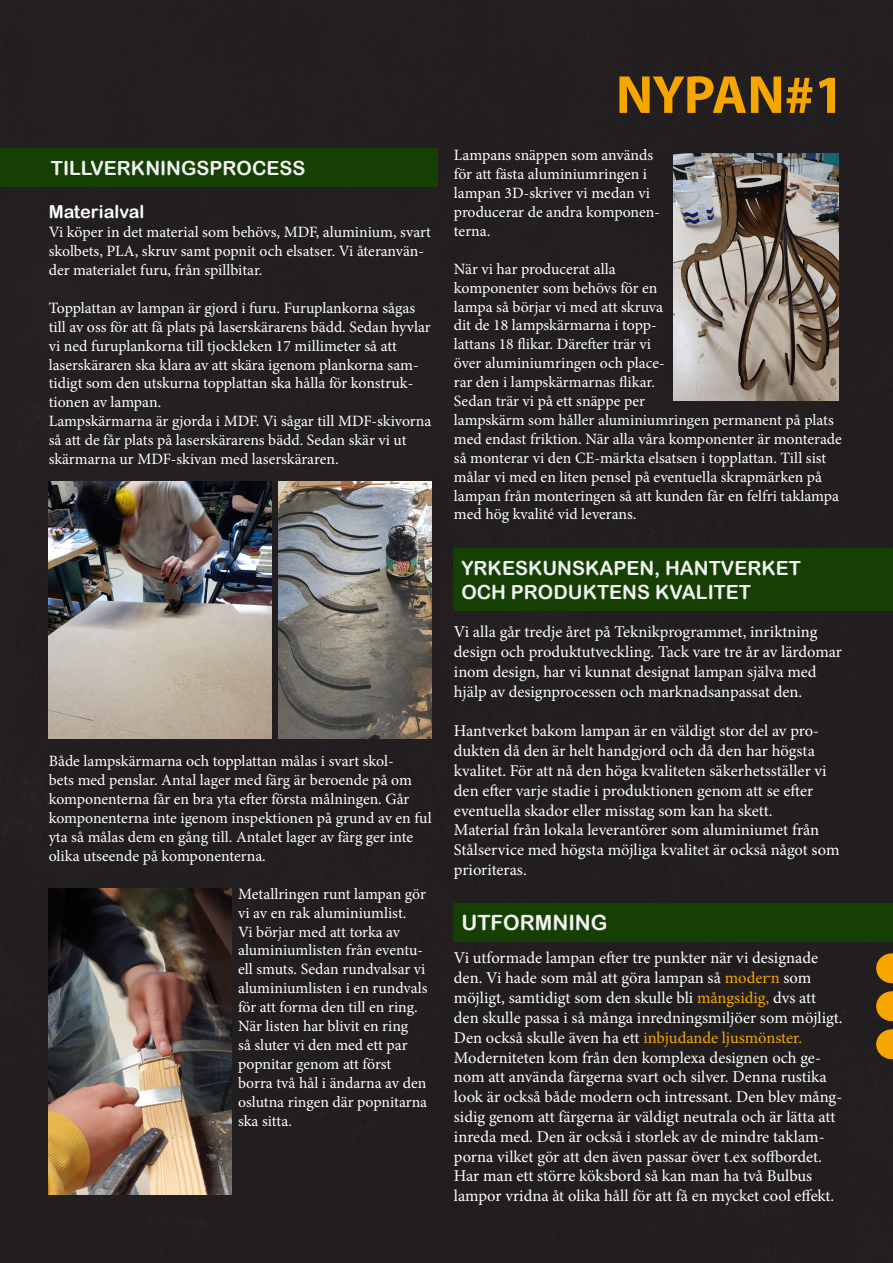
<style>
.page{position:relative;width:893px;height:1263px;background:#231f20}
.page>*{position:absolute;margin:0;border:0;box-sizing:border-box;transform-origin:0 0}
.t1{font:700 54px "Myriad Pro";letter-spacing:-.02em;color:#f7a600}
.t2{font:21px "Arial Rounded MT Bold";color:#f2f2f2}
.t3{font:19.5px/23.4px "Arial Rounded MT Bold";color:#f2f2f2}
.t4{font:18px "Arial Rounded MT Bold";color:#fff}
.t5{font:16.5px/19.8px "Minion Pro";color:#fff}
.t6{font:15.75px/18.9px "Minion Pro";letter-spacing:-.005em;color:#fff}
.s1{color:#f7a600}
</style>
<div class="page">
<div style="left:0;top:149px;width:438px;height:38px;background:#163f04"></div>
<div style="left:454px;top:549px;width:439px;height:62px;background:#163f04"></div>
<img style="left:49px;top:482px;width:222px;height:256px">
<img style="left:278px;top:482px;width:154px;height:256px">
<img style="left:49px;top:889px;width:183px;height:306px">
<div style="left:454px;top:904px;width:439px;height:38px;background:#163f04"></div>
<img style="left:673px;top:153px;width:166px;height:248px">
<svg style="left:876px;top:953px;width:17px;height:30px"></svg>
<svg style="left:876px;top:991px;width:17px;height:30px"></svg>
<svg style="left:876px;top:1029px;width:17px;height:30px"></svg>
<p class="t3" style="left:51px;top:156px;width:256px">TILLVERKNINGSPROCESS</p>
<p class="t4" style="left:49px;top:201px;width:97px">Materialval</p>
<p class="t6" style="left:49px;top:223px;width:384px">Vi köper in det material som behövs, MDF, aluminium, svart skolbets, PLA, skruv samt popnit och elsatser. Vi återanvän&shy;der materialet furu, från spillbitar.</p>
<p class="t6" style="left:49px;top:298px;width:384px">Topplattan av lampan är gjord i furu. Furuplankorna sågas till av oss för att få plats på laserskärarens bädd. Sedan hyvlar vi ned furuplankorna till tjockleken 17 millimeter så att</p>
<p class="t6" style="left:49px;top:355px;width:371px">laserskäraren ska klara av att skära igenom plankorna sam&shy;tidigt som den utskurna topplattan ska hålla för konstruk&shy;tionen av lampan.</p>
<p class="t6" style="left:49px;top:412px;width:384px">Lampskärmarna är gjorda i MDF. Vi sågar till MDF-skivorna så att de får plats på laserskärarens bädd. Sedan skär vi ut skärmarna ur MDF-skivan med laserskäraren.</p>
<p class="t6" style="left:49px;top:752px;width:384px">Både lampskärmarna och topplattan målas i svart skol-<br>bets med penslar. Antal lager med färg är beroende på om komponenterna får en bra yta efter första målningen. Går komponenterna inte igenom inspektionen på grund av en ful yta så målas dem en gång till. Antalet lager av färg ger inte olika utseende på komponenterna.</p>
<p class="t6" style="left:238px;top:884px;width:191px">Metallringen runt lampan gör vi av en rak aluminiumlist.<br>Vi börjar med att torka av aluminiumlisten från eventu&shy;ell smuts. Sedan rundvalsar vi aluminiumlisten i en rundvals för att forma den till en ring.</p>
<p class="t6" style="left:238px;top:1017px;width:191px">När listen har blivit en ring<br>så sluter vi den med ett par popnitar genom att först borra två hål i ändarna av den oslutna ringen där popnitarna ska sitta.</p>
<p class="t1" style="left:616px;top:59px;width:230px">NYPAN#1</p>
<p class="t6" style="left:454px;top:146px;width:208px">Lampans snäppen som används för att fästa aluminiumringen i lampan 3D-skriver vi medan vi producerar de andra komponen&shy;terna.</p>
<p class="t6" style="left:454px;top:259px;width:389px">När vi har producerat alla<br>komponenter som behövs för en<br>lampa så börjar vi med att skruva<br>dit de 18 lampskärmarna i topp-<br>lattans 18 flikar. Därefter trär vi<br>över aluminiumringen och place-<br>rar den i lampskärmarnas flikar.<br>Sedan trär vi på ett snäppe per<br>lampskärm som håller aluminiumringen permanent på plats med endast friktion. När alla våra komponenter är monterade så monterar vi den CE-märkta elsatsen i topplattan. Till sist målar vi med en liten pensel på eventuella skrapmärken på lampan från monteringen så att kunden får en felfri taklampa med hög kvalité vid leverans.</p>
<p class="t3" style="left:461px;top:556px;width:341px">YRKESKUNSKAPEN, HANTVERKET<br>OCH PRODUKTENS KVALITET</p>
<p class="t5" style="left:454px;top:622px;width:390px">Vi alla går tredje året på Teknikprogrammet, inriktning design och produktutveckling. Tack vare tre år av lärdomar inom design, har vi kunnat designat lampan själva med hjälp av designprocessen och marknadsanpassat den.</p>
<p class="t5" style="left:454px;top:721px;width:374px">Hantverket bakom lampan är en väldigt stor del av pro&shy;dukten då den är helt handgjord och då den har högsta kvalitet. För att nå den höga kvaliteten säkerhetsställer vi den efter varje stadie i produktionen genom att se efter eventuella skador eller misstag som kan ha skett.</p>
<p class="t5" style="left:454px;top:820px;width:387px">Material från lokala leverantörer som aluminiumet från<br>Stålservice med högsta möjliga kvalitet är också något som prioriteras.</p>
<p class="t2" style="left:461px;top:910px;width:148px">UTFORMNING</p>
<p class="t5" style="left:454px;top:948px;width:390px">Vi utformade lampan efter tre punkter när vi designade den. Vi hade som mål att göra lampan så <span class="s1">modern</span> som möjligt, samtidigt som den skulle bli <span class="s1">mångsidig,</span> dvs att den skulle passa i så många inredningsmiljöer som möjligt.<br>Den också skulle även ha ett <span class="s1">inbjudande ljusmönster.</span></p>
<p class="t5" style="left:454px;top:1047px;width:390px">Moderniteten kom från den komplexa designen och ge&shy;nom att använda färgerna svart och silver. Denna rustika look är också både modern och intressant. Den blev mång&shy;sidig genom att färgerna är väldigt neutrala och är lätta att inreda med. Den är också i storlek av de mindre taklam&shy;porna vilket gör att den även passar över t.ex soffbordet.<br>Har man ett större köksbord så kan man ha två Bulbus lampor vridna åt olika håll för att få en mycket cool effekt.</p>
</div>
